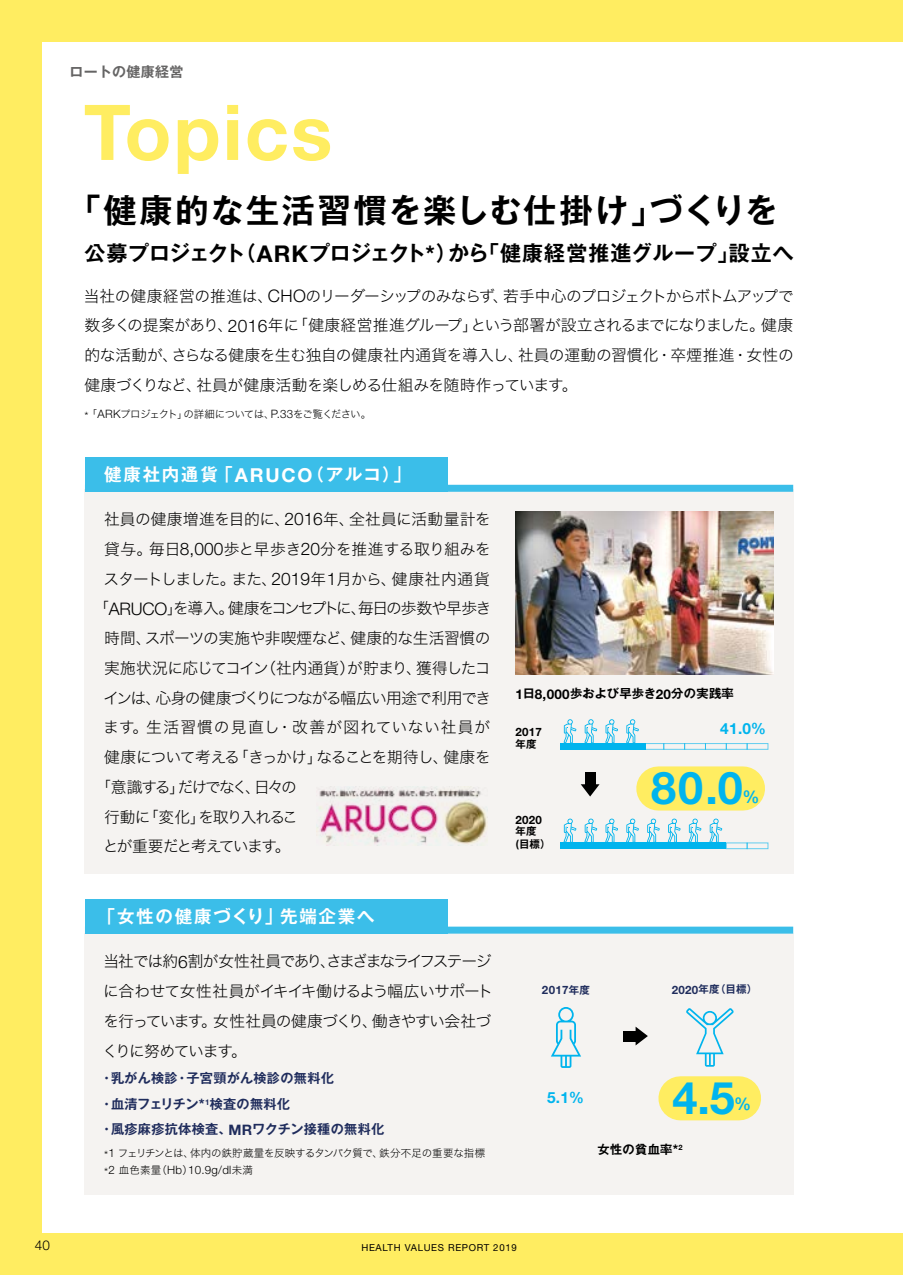
<style>
.page{position:relative;width:903px;height:1275px;background:#ffed61}
.page>*{position:absolute;margin:0;border:0;box-sizing:border-box;transform-origin:0 0}
.t1{font:700 77px "Helvetica Neue LT Std";letter-spacing:.025em;color:#ffed61}
.t2{font:700 44.98px "Helvetica Neue LT Std";color:#00b4ed}
.t3{font:700 33.25px "Gothic MB101 Pr 6 N De";letter-spacing:.06em;color:#000}
.t4{font:700 21px "Gothic MB101 Pr 6 N De";letter-spacing:.005em;color:#000}
.t5{font:700 17.5px "Gothic MB101 Pr 6 N De";letter-spacing:.1em;color:#fff}
.t6{font:15.75px/29.8px "Hira Kaku Std N W2";letter-spacing:-.04em;color:#000;text-align:justify}
.t7{font:15.75px "Hira Kaku Std N W2";letter-spacing:-.09em;color:#000}
.t8{font:15.75px "Hira Kaku Std N W2";letter-spacing:-.01em;color:#000}
.t9{font:15.75px "Hira Kaku Std N W2";letter-spacing:-.005em;color:#000}
.t10{font:15.75px "Hira Kaku Std N W2";letter-spacing:-.075em;color:#000}
.t11{font:15.75px "Hira Kaku Std N W2";letter-spacing:.065em;color:#000}
.t12{font:15.75px "Hira Kaku Std N W2";letter-spacing:-.13em;color:#000}
.t13{font:15.75px "Hira Kaku Std N W2";letter-spacing:-.085em;color:#000}
.t14{font:700 15.75px "Gothic MB101 Pr 6 N De";color:#00b4ed}
.t15{font:700 15.4px "Helvetica Neue LT Std";color:#00b4ed}
.t16{font:700 14px "Gothic MB101 Pr 6 N De";letter-spacing:.02em;color:#656464}
.t17{font:300 13.47px "Helvetica Neue LT Std";color:#000}
.t18{font:700 13.12px/25.9px "Gothic MB101 Pr 6 N De";letter-spacing:.025em;color:#1f2c5c}
.t19{font:700 12.25px "Gothic MB101 Pr 6 N De";letter-spacing:.025em;color:#000}
.t20{font:300 11.55px "Helvetica Neue LT Std";letter-spacing:.025em;color:#000}
.t21{font:700 11.55px "Helvetica Neue LT Std";letter-spacing:.025em;color:#000}
.t22{font:700 11.55px "Helvetica Neue LT Std";color:#1f2c5c}
.t23{font:10.5px "Hira Kaku Std N W2";letter-spacing:-.02em;color:#000}
.t24{font:10.5px "Hira Kaku Std N W2";letter-spacing:-.08em;color:#000}
.t25{font:700 10.5px "Gothic MB101 Pr 6 N De";color:#1f2c5c}
.t26{font:700 10.5px/12.2px "Gothic MB101 Pr 6 N De";color:#000}
.t27{font:9.62px "Helvetica Neue LT Std";letter-spacing:.07em;color:#000}
.s1{font-family:"Helvetica Neue LT Std";font-size:23.1px}
.s2{font-family:"Helvetica Neue LT Std";font-weight:300;font-size:17.32px}
.s3{font-family:"Helvetica Neue LT Std";font-weight:300;font-size:11.55px}
.s4{font-family:"Helvetica Neue LT Std";font-size:19.25px}
.s5{font-family:"Helvetica Neue LT Std";font-size:14.35px}
.s6{font-family:"Hira Kaku Std N W2";font-weight:400;font-size:10.5px}
.s7{font-family:"Helvetica Neue LT Std";font-size:13.47px}
.s8{font-family:"Gothic MB101 Pr 6 N De";font-size:14px}
.s9{font-family:"Gothic MB101 Pr 6 N De";font-size:10.5px}
.s10{font-family:"Helvetica Neue LT Std";font-size:11.55px}
</style>
<div class="page">
<div style="left:42px;top:42px;width:861px;height:1191px;background:#fff"></div>
<div style="left:84px;top:489px;width:710px;height:385px;background:#f5f3f1"></div>
<div style="left:658px;top:766px;width:85px;height:44px;background:#ffed61"></div>
<img style="left:316px;top:787px;width:171px;height:59px">
<div style="left:559px;top:743px;width:21px;height:6px;background:#00b4ed"></div>
<div style="left:580px;top:743px;width:21px;height:6px;background:#00b4ed"></div>
<div style="left:601px;top:743px;width:25px;height:6px;background:#00b4ed"></div>
<div style="left:622px;top:743px;width:23px;height:6px;background:#00b4ed"></div>
<div style="left:643px;top:743px;width:21px;height:6px;border:1px solid #00b4ed"></div>
<div style="left:559px;top:843px;width:21px;height:6px;background:#00b4ed"></div>
<div style="left:643px;top:843px;width:21px;height:6px;background:#00b4ed"></div>
<div style="left:580px;top:843px;width:21px;height:6px;background:#00b4ed"></div>
<div style="left:664px;top:843px;width:21px;height:6px;background:#00b4ed"></div>
<div style="left:601px;top:843px;width:21px;height:6px;background:#00b4ed"></div>
<div style="left:685px;top:843px;width:20px;height:6px;background:#00b4ed"></div>
<div style="left:622px;top:843px;width:21px;height:6px;background:#00b4ed"></div>
<div style="left:705px;top:843px;width:21px;height:6px;background:#00b4ed"></div>
<svg style="left:563px;top:719px;width:13px;height:24px"></svg>
<svg style="left:563px;top:819px;width:13px;height:24px"></svg>
<svg style="left:584px;top:819px;width:13px;height:24px"></svg>
<svg style="left:605px;top:819px;width:13px;height:24px"></svg>
<svg style="left:626px;top:819px;width:13px;height:24px"></svg>
<svg style="left:647px;top:819px;width:13px;height:24px"></svg>
<svg style="left:668px;top:819px;width:13px;height:24px"></svg>
<svg style="left:688px;top:819px;width:13px;height:24px"></svg>
<svg style="left:709px;top:819px;width:13px;height:24px"></svg>
<svg style="left:584px;top:719px;width:13px;height:24px"></svg>
<svg style="left:605px;top:719px;width:13px;height:24px"></svg>
<svg style="left:626px;top:719px;width:13px;height:24px"></svg>
<div style="left:85px;top:457px;width:362px;height:35px;background:#3bbee9"></div>
<div style="left:85px;top:485px;width:708px;height:7px;background:#3bbee9"></div>
<svg style="left:581px;top:784px;width:18px;height:12px"></svg>
<div style="left:585px;top:772px;width:10px;height:12px;background:#000"></div>
<img style="left:515px;top:511px;width:258px;height:164px">
<div style="left:84px;top:934px;width:710px;height:261px;background:#f5f3f1"></div>
<div style="left:680px;top:1076px;width:59px;height:44px;background:#ffed61"></div>
<svg style="left:686px;top:1008px;width:48px;height:59px"></svg>
<svg style="left:551px;top:1007px;width:30px;height:61px"></svg>
<div style="left:85px;top:899px;width:362px;height:35px;background:#3bbee9"></div>
<div style="left:85px;top:927px;width:708px;height:7px;background:#3bbee9"></div>
<svg style="left:635px;top:1027px;width:13px;height:18px"></svg>
<div style="left:623px;top:1031px;width:13px;height:10px;background:#000"></div>
<p class="t16" style="left:69px;top:60px;width:115px">ロートの健康経営</p>
<h1 class="t1" style="left:84px;top:85px;width:250px">Topics</h1>
<h3 class="t3" style="left:84px;top:182px;width:695px">「健康的な生活習慣を楽しむ仕掛け」づくりを</h3>
<h3 class="t4" style="left:84px;top:236px;width:711px">公募プロジェクト（<span class="s1">ARK</span>プロジェクト<span class="s1">*</span>）から「健康経営推進グループ」設立へ</h3>
<p class="t6" style="left:84px;top:280px;width:711px">当社の健康経営の推進は、<span class="s2">CHO</span>のリーダーシップのみならず、若手中心のプロジェクトからボトムアップで数多くの提案があり、<span class="s2">2016</span>年に「健康経営推進グループ」という部署が設立されるまでになりました。健康的な活動が、さらなる健康を生む独自の健康社内通貨を導入し、社員の運動の習慣化・卒煙推進・女性の健康づくりなど、社員が健康活動を楽しめる仕組みを随時作っています。</p>
<p class="t24" style="left:84px;top:406px;width:288px"><span class="s3">*</span>「<span class="s3">ARK</span>プロジェクト」の詳細については、<span class="s3">P.33</span>をご覧ください。</p>
<p class="t5" style="left:104px;top:460px;width:308px">健康社内通貨「<span class="s4">ARUCO</span>（アルコ）」</p>
<p class="t9" style="left:104px;top:507px;width:388px">社員の健康増進を目的に、<span class="s2">2016</span>年、全社員に活動量計を</p>
<p class="t8" style="left:104px;top:537px;width:388px">貸与。毎日<span class="s2">8,000</span>歩と早歩き<span class="s2">20</span>分を推進する取り組みを</p>
<p class="t6" style="left:103px;top:563px;width:388px">スタートしました。また、<span class="s2">2019</span>年<span class="s2">1</span>月から、健康社内通貨</p>
<p class="t7" style="left:93px;top:597px;width:400px">「<span class="s2">ARUCO</span>」を導入。健康をコンセプトに、毎日の歩数や早歩き</p>
<p class="t6" style="left:104px;top:623px;width:388px">時間、スポーツの実施や非喫煙など、健康的な生活習慣の</p>
<p class="t6" style="left:104px;top:653px;width:388px">実施状況に応じてコイン（社内通貨）が貯まり、獲得したコ</p>
<p class="t10" style="left:104px;top:686px;width:389px">インは、心身の健康づくりにつながる幅広い用途で利用でき</p>
<p class="t11" style="left:103px;top:716px;width:388px">ます。生活習慣の見直し・改善が図れていない社員が</p>
<p class="t6" style="left:104px;top:742px;width:388px">健康について考える「きっかけ」なることを期待し、健康を</p>
<p class="t12" style="left:96px;top:775px;width:203px">「意識する」だけでなく、日々の</p>
<p class="t13" style="left:104px;top:805px;width:195px">行動に「変化」を取り入れるこ</p>
<p class="t7" style="left:103px;top:835px;width:189px">とが重要だと考えています。</p>
<p class="t5" style="left:98px;top:902px;width:278px">「女性の健康づくり」先端企業へ</p>
<p class="t6" style="left:103px;top:946px;width:392px">当社では約<span class="s2">6</span>割が女性社員であり、さまざまなライフステージに合わせて女性社員がイキイキ働けるよう幅広いサポートを行っています。女性社員の健康づくり、働きやすい会社づくりに努めています。</p>
<p class="t18" style="left:100px;top:1064px;width:286px">・乳がん検診・子宮頸がん検診の無料化<br>・血清フェリチン<span class="s5">*</span><sup>1</sup>検査の無料化<br>・風疹麻疹抗体検査、<span class="s5">MR</span>ワクチン接種の無料化</p>
<p class="t23" style="left:104px;top:1145px;width:382px"><span class="s3">*1</span> フェリチンとは、体内の鉄貯蔵量を反映するタンパク質で、鉄分不足の重要な指標</p>
<p class="t20" style="left:104px;top:1163px;width:150px">*2 <span class="s6">血色素量（</span>Hb<span class="s6">）</span>10.9g/dl<span class="s6">未満</span></p>
<p class="t19" style="left:515px;top:683px;width:220px"><span class="s7">1</span>日<span class="s7">8,000</span>歩および早歩き<span class="s7">20</span>分の実践率</p>
<p class="t21" style="left:515px;top:725px;width:28px">2017</p>
<p class="t26" style="left:515px;top:738px;width:23px">年度</p>
<p class="t21" style="left:515px;top:812px;width:28px">2020</p>
<p class="t26" style="left:515px;top:825px;width:37px">年度<br>(目標）</p>
<p class="t15" style="left:720px;top:719px;width:47px">41.0<span class="s8">％</span></p>
<h2 class="t2" style="left:651px;top:760px;width:93px">80.0</h2>
<p class="t14" style="left:743px;top:783px;width:17px">％</p>
<p class="t22" style="left:542px;top:983px;width:49px">2017<span class="s9">年度</span></p>
<p class="t25" style="left:672px;top:981px;width:87px"><span class="s10">2020</span>年度（目標）</p>
<p class="t15" style="left:547px;top:1088px;width:38px">5.1<span class="s8">％</span></p>
<h2 class="t2" style="left:672px;top:1070px;width:64px">4.5</h2>
<p class="t14" style="left:735px;top:1091px;width:17px">％</p>
<p class="t19" style="left:597px;top:1139px;width:87px">女性の貧血率<span class="s7">*</span><sup>2</sup></p>
<p class="t17" style="left:35px;top:1237px;width:17px">40</p>
<p class="t27" style="left:361px;top:1242px;width:157px">HEALTH VALUES REPORT 2019</p>
</div>
